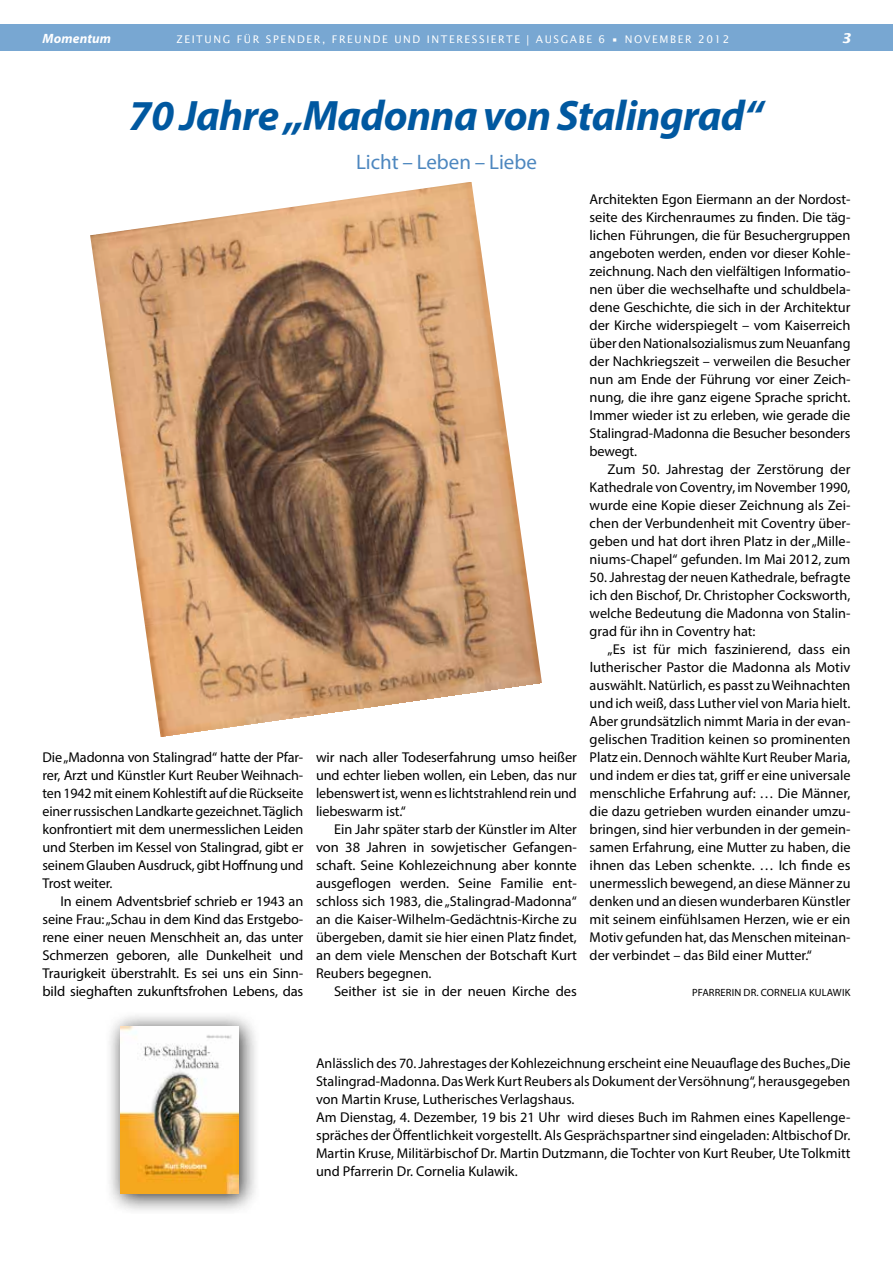
<style>
.page{position:relative;width:893px;height:1263px;background:#fff}
.page>*{position:absolute;margin:0;border:0;box-sizing:border-box;transform-origin:0 0}
.t1{font:italic 700 42.75px "Myriad Pro";letter-spacing:-.015em;color:#0058a0}
.t2{font:21px "Myriad Pro";color:#4d87bf}
.t3{font:14.25px/18px "Myriad Pro";color:#000;text-align:justify}
.t4{font:italic 700 13.5px "Myriad Pro";letter-spacing:.01em;color:#fff}
.t5{font:italic 700 13.5px "Lucida Sans";color:#fff}
.t6{font:10.5px "Lucida Sans";letter-spacing:.15em;color:#fff}
.t7{font:10.5px "Myriad Pro";color:#000}
</style>
<div class="page">
<div style="left:0;top:24px;width:893px;height:27px;background:#78a7d2"></div>
<img style="left:90px;top:182px;width:452px;height:555px">
<div style="left:105px;top:1011px;width:156px;height:204px;background:#000;opacity:.81"></div>
<img style="left:120px;top:1026px;width:119px;height:167px">
<p class="t4" style="left:43px;top:29px;width:70px">Momentum</p>
<p class="t6" style="left:176px;top:33px;width:554px">ZEITUNG FÜR SPENDER, FREUNDE UND INTERESS IERTE | AUSGABE 6 • NOVEMBER 2012</p>
<p class="t5" style="left:841px;top:30px;width:11px">3</p>
<h1 class="t1" style="left:129px;top:88px;width:636px">70 Jahre „Madonna von Stalingrad“</h1>
<h2 class="t2" style="left:356px;top:149px;width:182px">Licht – Leben – Liebe</h2>
<p class="t3" style="left:43px;top:748px;width:262px">Die „Madonna von Stalingrad“ hatte der Pfar&shy;rer, Arzt und Künstler Kurt Reuber Weihnach&shy;ten 1942 mit einem Kohlestift auf die Rückseite einer russischen Landkarte gezeichnet. Täglich konfrontiert mit dem unermesslichen Leiden und Sterben im Kessel von Stalingrad, gibt er seinem Glauben Ausdruck, gibt Hoffnung und Trost weiter.</p>
<p class="t3" style="left:43px;top:892px;width:262px;text-indent:18px">In einem Adventsbrief schrieb er 1943 an seine Frau: „Schau in dem Kind das Erstgebo&shy;rene einer neuen Menschheit an, das unter Schmerzen geboren, alle Dunkelheit und Traurigkeit überstrahlt. Es sei uns ein Sinn&shy;bild sieghaften zukunftsfrohen Lebens, das</p>
<p class="t3" style="left:316px;top:748px;width:262px">wir nach aller Todeserfahrung umso heißer und echter lieben wollen, ein Leben, das nur lebenswert ist, wenn es lichtstrahlend rein und liebeswarm ist.“</p>
<p class="t3" style="left:316px;top:820px;width:262px;text-indent:18px">Ein Jahr später starb der Künstler im Alter von 38 Jahren in sowjetischer Gefangen&shy;schaft. Seine Kohlezeichnung aber konnte ausgeflogen werden. Seine Familie ent&shy;schloss sich 1983, die „Stalingrad-Madonna“ an die Kaiser-Wilhelm-Gedächtnis-Kirche zu übergeben, damit sie hier einen Platz findet, an dem viele Menschen der Botschaft Kurt Reubers begegnen.</p>
<p class="t3" style="left:334px;top:982px;width:244px">Seither ist sie in der neuen Kirche des</p>
<p class="t3" style="left:590px;top:190px;width:262px">Architekten Egon Eiermann an der Nordost&shy;seite des Kirchenraumes zu finden. Die täg&shy;lichen Führungen, die für Besuchergruppen angeboten werden, enden vor dieser Kohle&shy;zeichnung. Nach den vielfältigen Informatio&shy;nen über die wechselhafte und schuldbela&shy;dene Geschichte, die sich in der Architektur der Kirche widerspiegelt – vom Kaiserreich über den Nationalsozialismus zum Neuanfang der Nachkriegszeit – verweilen die Besucher nun am Ende der Führung vor einer Zeich&shy;nung, die ihre ganz eigene Sprache spricht.<br>Immer wieder ist zu erleben, wie gerade die Stalingrad-Madonna die Besucher besonders bewegt.</p>
<p class="t3" style="left:590px;top:460px;width:262px;text-indent:18px">Zum 50. Jahrestag der Zerstörung der Kathedrale von Coventry, im November 1990, wurde eine Kopie dieser Zeichnung als Zei&shy;chen der Verbundenheit mit Coventry über&shy;geben und hat dort ihren Platz in der „Mille&shy;niums-Chapel“ gefunden. Im Mai 2012, zum</p>
<p class="t3" style="left:590px;top:568px;width:262px">50. Jahrestag der neuen Kathedrale, befragte ich den Bischof, Dr. Christopher Cocksworth, welche Bedeutung die Madonna von Stalin&shy;grad für ihn in Coventry hat:</p>
<p class="t3" style="left:590px;top:640px;width:262px;text-indent:18px">„Es ist für mich faszinierend, dass ein lutherischer Pastor die Madonna als Motiv auswählt. Natürlich, es passt zu Weihnachten und ich weiß, dass Luther viel von Maria hielt.<br>Aber grundsätzlich nimmt Maria in der evan&shy;gelischen Tradition keinen so prominenten Platz ein. Dennoch wählte Kurt Reuber Maria, und indem er dies tat, griff er eine universale menschliche Erfahrung auf: … Die Männer, die dazu getrieben wurden einander umzu&shy;bringen, sind hier verbunden in der gemein&shy;samen Erfahrung, eine Mutter zu haben, die ihnen das Leben schenkte. … Ich finde es unermesslich bewegend, an diese Männer zu denken und an diesen wunderbaren Künstler mit seinem einfühlsamen Herzen, wie er ein Motiv gefunden hat, das Menschen miteinan&shy;der verbindet – das Bild einer Mutter.“</p>
<p class="t7" style="left:692px;top:986px;width:12px">Pfarrerin</p>
<p class="t7" style="left:744px;top:986px;width:24px">Dr. Cornelia</p>
<p class="t7" style="left:809px;top:986px;width:13px">Kulawik</p>
<p class="t3" style="left:316px;top:1054px;width:536px;text-align:left">Anlässlich des 70. Jahrestages der Kohlezeichnung erscheint eine Neuauflage des Buches „Die Stalingrad-Madonna. Das Werk Kurt Reubers als Dokument der Versöhnung“, herausgegeben von Martin Kruse, Lutherisches Verlagshaus.<br>Am Dienstag, 4. Dezember, 19 bis 21 Uhr wird dieses Buch im Rahmen eines Kapellenge&shy;spräches der Öffentlichkeit vorgestellt. Als Gesprächspartner sind eingeladen: Altbischof Dr.<br>Martin Kruse, Militärbischof Dr. Martin Dutzmann, die Tochter von Kurt Reuber, Ute Tolkmitt und Pfarrerin Dr. Cornelia Kulawik.</p>
</div>
